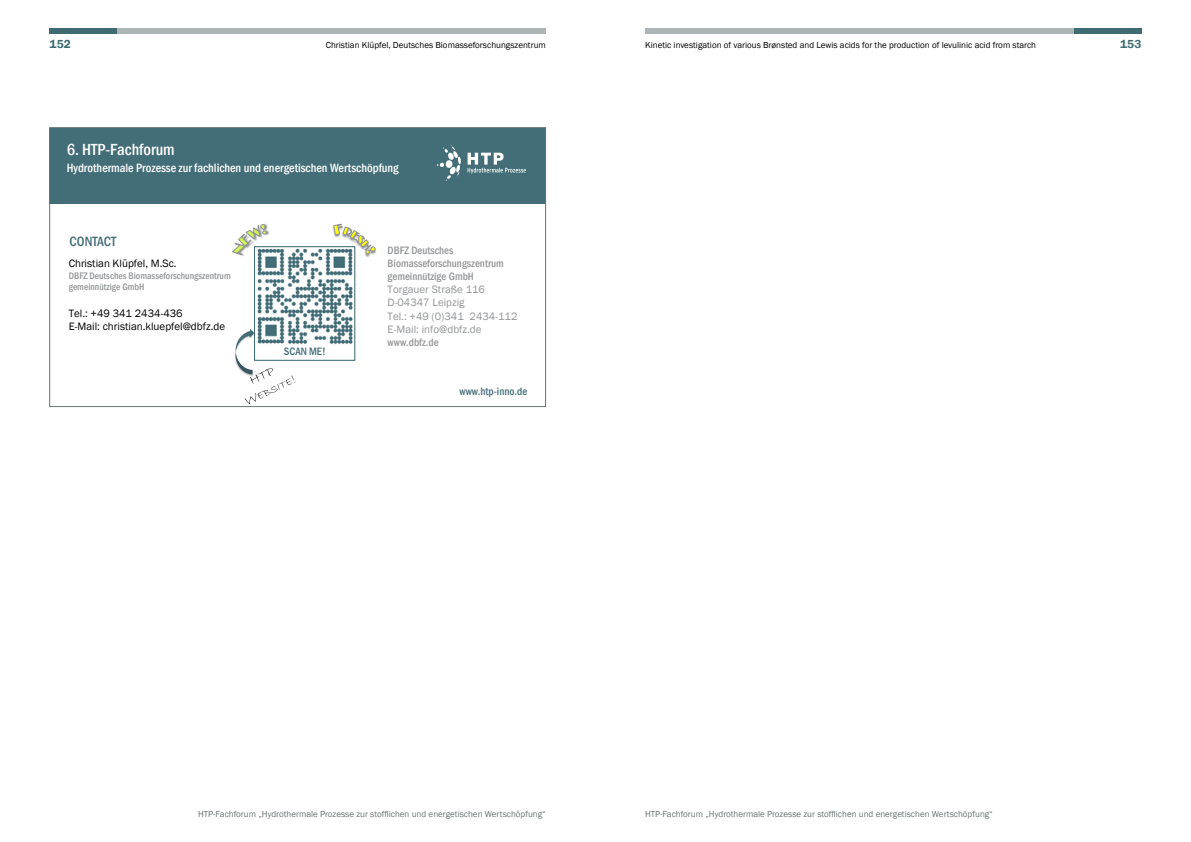
<style>
.page{position:relative;width:1191px;height:842px;background:#fff}
.page>*{position:absolute;margin:0;border:0;box-sizing:border-box;transform-origin:0 0}
.t1{font:500 condensed 16.5px "Franklin Gothic";color:#fff}
.t2{font:500 condensed 13.8px "Franklin Gothic";color:#436d77}
.t3{font:500 condensed 12.4px "Franklin Gothic";color:#fff}
.t4{font:600 12px "Franklin Gothic";letter-spacing:.005em;color:#3e6c72}
.t5{font:11px/13.2px "Franklin Gothic";color:#000}
.t6{font:11px/13.2px "Franklin Gothic";color:#939597}
.t7{font:500 condensed 11px/13.2px "Franklin Gothic";color:#939597}
.t8{font:500 condensed 11px "Franklin Gothic";color:#436d77}
.t9{font:500 condensed 9.7px/11.6px "Franklin Gothic";color:#939597}
.t10{font:9px "Franklin Gothic";color:#6a7374}
.t11{font:9px "Franklin Gothic";color:#000}
</style>
<div class="page">
<div style="left:117px;top:28px;width:429px;height:6px;background:#acb4b5"></div>
<div style="left:645px;top:28px;width:428px;height:6px;background:#acb4b5"></div>
<div style="left:1073px;top:28px;width:68px;height:6px;background:#3e6c72"></div>
<div style="left:50px;top:28px;width:67px;height:6px;background:#3e6c72"></div>
<div style="left:50px;top:128px;width:495px;height:76px;background:#436d77"></div>
<svg style="left:467px;top:153px;width:59px;height:21px"></svg>
<svg style="left:437px;top:145px;width:24px;height:36px"></svg>
<img style="left:257px;top:248px;width:99px;height:102px">
<div style="left:254px;top:246px;width:101px;height:115px;border:1px solid #436d77"></div>
<svg style="left:235px;top:329px;width:60px;height:75px"></svg>
<svg style="left:333px;top:223px;width:44px;height:35px"></svg>
<img style="left:267px;top:225px;width:3px;height:10px">
<svg style="left:232px;top:224px;width:35px;height:31px"></svg>
<div style="left:49px;top:127px;width:497px;height:280px;border:1px solid #6a7374"></div>
<h3 class="t4" style="left:50px;top:37px;width:23px">152</h3>
<p class="t11" style="left:326px;top:39px;width:222px">Christian Klüpfel, Deutsches Biomasseforschungszentrum</p>
<p class="t11" style="left:645px;top:39px;width:392px">Kinetic investigation of various Brønsted and Lewis acids for the production of levulinic acid from starch</p>
<h3 class="t4" style="left:1120px;top:37px;width:23px">153</h3>
<h1 class="t1" style="left:67px;top:138px;width:109px">6. HTP-Fachforum</h1>
<h3 class="t3" style="left:67px;top:159px;width:333px">Hydrothermale Prozesse zur fachlichen und energetischen Wertschöpfung</h3>
<h2 class="t2" style="left:70px;top:232px;width:48px">CONTACT</h2>
<p class="t5" style="left:69px;top:257px;width:109px">Christian Klüpfel, M.Sc.</p>
<p class="t9" style="left:69px;top:270px;width:164px">DBFZ Deutsches Biomasseforschungszentrum gemeinnützige GmbH</p>
<p class="t5" style="left:69px;top:306px;width:158px">Tel.: +49 341 2434-436<br>E-Mail: christian.kluepfel@dbfz.de</p>
<p class="t8" style="left:284px;top:344px;width:43px">SCAN ME!</p>
<p class="t7" style="left:388px;top:243px;width:118px">DBFZ Deutsches<br>Biomasseforschungszentrum gemeinnützige GmbH</p>
<p class="t6" style="left:388px;top:283px;width:131px">Torgauer Straße 116<br>D-04347 Leipzig<br>Tel.: +49 (0)341 2434-112<br>E-Mail: info@dbfz.de</p>
<p class="t7" style="left:388px;top:336px;width:52px">www.dbfz.de</p>
<p class="t8" style="left:459px;top:384px;width:69px">www.htp-inno.de</p>
<p class="t10" style="left:198px;top:808px;width:349px">HTP-Fachforum „Hydrothermale Prozesse zur stofflichen und energetischen Wertschöpfung“</p>
<p class="t10" style="left:645px;top:808px;width:349px">HTP-Fachforum „Hydrothermale Prozesse zur stofflichen und energetischen Wertschöpfung“</p>
</div>
